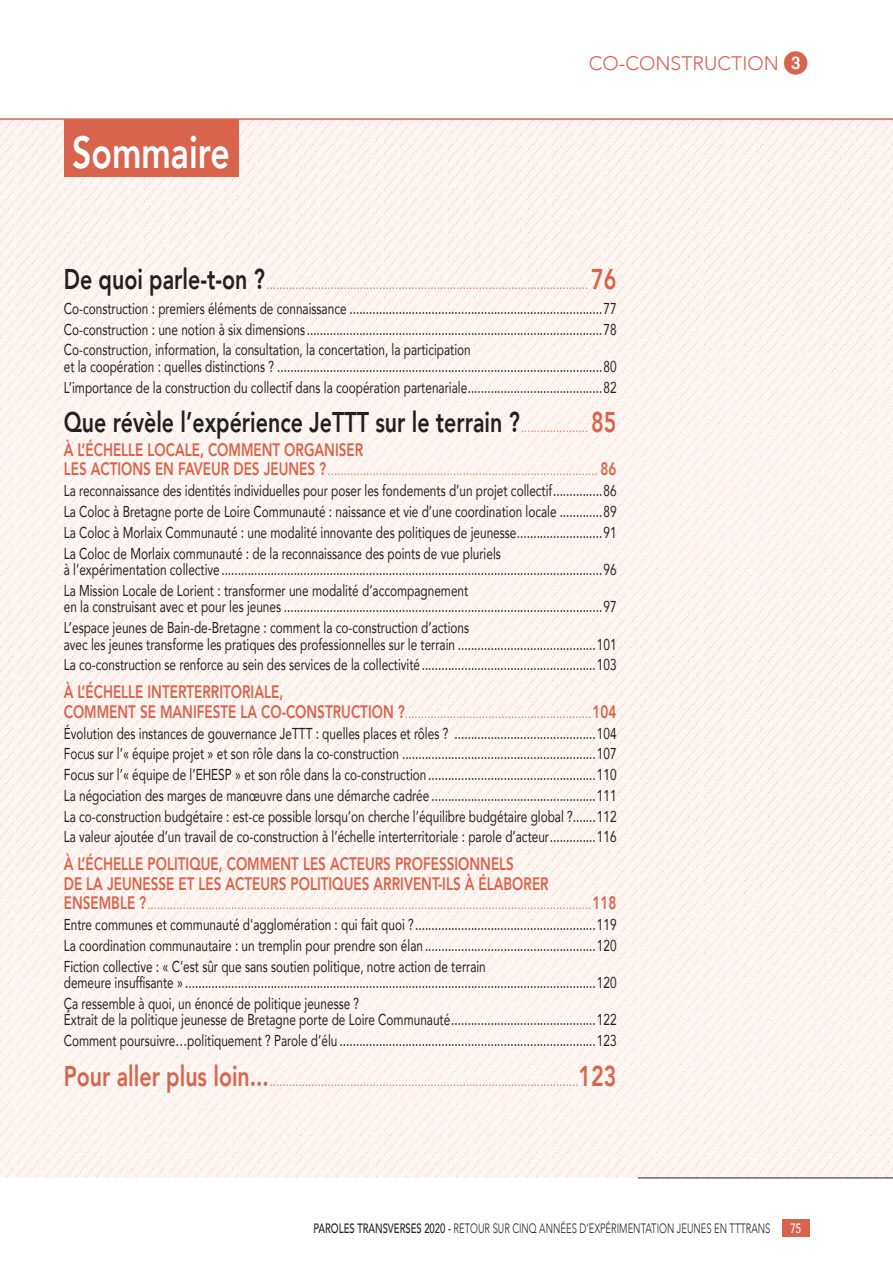
<style>
.page{position:relative;width:893px;height:1263px;background:#fff}
.page>*{position:absolute;margin:0;border:0;box-sizing:border-box;transform-origin:0 0}
.Titre_1_-_Noir_-_C_3{font:800 45px "Avenir";color:#fff;scale:.75 1}
.SOMMAIRE_1{font:800 28.5px "Avenir";color:#231f20;scale:.75 1}
.t1{font:300 19.5px "Avenir";color:#d9644d}
.SOMMAIRE_1-2{font:800 18px/19.5px "Avenir";color:#d9644d;scale:.75 1}
.SOMMAIRE_1-3{font:300 16.5px "Avenir";color:#d9644d;scale:.75 1}
.Texte_Sommaire_3{font:15.75px/16.5px "Avenir";color:#231f20;scale:.75 1}
.t2{font:300 13.5px "Avenir";color:#231f20;scale:.7 1}
.t3{font:500 13.5px "Avenir";color:#fff;scale:.71 1}
.s1{font-weight:800;font-size:28.5px;color:#231f20}
.s2{font-weight:800;font-size:28.5px}
.s3{font-weight:300;font-size:16.5px;color:#d9644d}
.s4{color:#d9644d}
.s5{font-weight:800;font-size:18px}
.s6{font-weight:500}
</style>
<div class="page">
<img style="left:0;top:120px;width:893px;height:1058px">
<div style="left:64px;top:119px;width:174px;height:58px;background:#d9644d"></div>
<hr style="left:638px;top:1177px;width:255px;height:1px;background:#231f20">
<div style="left:782px;top:1219px;width:27px;height:17px;background:#d9644d"></div>
<hr style="left:0;top:119px;width:893px;height:1px;background:#d9644d">
<p class="Titre_1_-_Noir_-_C_3" style="left:72px;top:118px;width:211px">Sommaire</p>
<p class="t1" style="left:589px;top:52px;width:192px">CO-CONSTRUCTION</p>
<p class="SOMMAIRE_1-3" style="left:64px;top:273px;width:739px"><span class="s1">De quoi parle-t-on ?</span>.................................................................................................... <span class="s2">76</span></p>
<p class="Texte_Sommaire_3" style="left:64px;top:300px;width:739px">Co-construction : premiers éléments de connaissance .............................................................................77</p>
<p class="Texte_Sommaire_3" style="left:64px;top:320px;width:739px">Co-construction : une notion à six dimensions ..........................................................................................78</p>
<p class="Texte_Sommaire_3" style="left:64px;top:341px;width:739px">Co-construction, information, la consultation, la concertation, la participation<br>et la coopération : quelles distinctions ? ...................................................................................................80</p>
<p class="Texte_Sommaire_3" style="left:64px;top:379px;width:739px">L’importance de la construction du collectif dans la coopération partenariale.........................................82</p>
<p class="SOMMAIRE_1" style="left:64px;top:400px;width:739px">Que révèle l’expérience JeTTT sur le terrain ?<span class="s3">.....................</span> <span class="s4">85</span></p>
<p class="SOMMAIRE_1-2" style="left:64px;top:440px;width:401px">À L’ÉCHELLE LOCALE, COMMENT ORGANISER</p>
<p class="SOMMAIRE_1-3" style="left:64px;top:460px;width:739px"><span class="s5">LES ACTIONS EN FAVEUR DES JEUNES ?</span>.................................................................................... <span class="s5">86</span></p>
<p class="Texte_Sommaire_3" style="left:64px;top:482px;width:739px">La reconnaissance des identités individuelles pour poser les fondements d’un projet collectif...............86</p>
<p class="Texte_Sommaire_3" style="left:64px;top:503px;width:739px">La Coloc à Bretagne porte de Loire Communauté : naissance et vie d’une coordination locale .............89</p>
<p class="Texte_Sommaire_3" style="left:64px;top:524px;width:739px">La Coloc à Morlaix Communauté : une modalité innovante des politiques de jeunesse..........................91</p>
<p class="Texte_Sommaire_3" style="left:64px;top:544px;width:739px">La Coloc de Morlaix communauté : de la reconnaissance des points de vue pluriels<br>à l’expérimentation collective....................................................................................................................96</p>
<p class="Texte_Sommaire_3" style="left:64px;top:582px;width:739px">La Mission Locale de Lorient : transformer une modalité d’accompagnement<br>en la construisant avec et pour les jeunes .................................................................................................97</p>
<p class="Texte_Sommaire_3" style="left:64px;top:619px;width:739px">L’espace jeunes de Bain-de-Bretagne : comment la co-construction d’actions<br>avec les jeunes transforme les pratiques des professionnelles sur le terrain ..........................................101</p>
<p class="Texte_Sommaire_3" style="left:64px;top:656px;width:739px">La co-construction se renforce au sein des services de la collectivité.....................................................103</p>
<p class="SOMMAIRE_1-2" style="left:64px;top:682px;width:294px">À L’ÉCHELLE INTERTERRITORIALE,</p>
<p class="SOMMAIRE_1-3" style="left:64px;top:702px;width:739px"><span class="s5">COMMENT SE MANIFESTE LA CO-CONSTRUCTION ?</span>..........................................................<span class="s5">104</span></p>
<p class="Texte_Sommaire_3" style="left:64px;top:724px;width:739px">Évolution des instances de gouvernance JeTTT : quelles places et rôles ? ...........................................104</p>
<p class="Texte_Sommaire_3" style="left:64px;top:745px;width:739px">Focus sur l’« équipe projet » et son rôle dans la co-construction ...........................................................107</p>
<p class="Texte_Sommaire_3" style="left:64px;top:766px;width:739px">Focus sur l’« équipe de l’EHESP » et son rôle dans la co-construction ...................................................110</p>
<p class="Texte_Sommaire_3" style="left:64px;top:787px;width:739px">La négociation des marges de manœuvre dans une démarche cadrée ..................................................111</p>
<p class="Texte_Sommaire_3" style="left:64px;top:807px;width:739px">La co-construction budgétaire : est-ce possible lorsqu’on cherche l’équilibre budgétaire global ?.......112</p>
<p class="Texte_Sommaire_3" style="left:64px;top:828px;width:739px">La valeur ajoutée d’un travail de co-construction à l’échelle interterritoriale : parole d’acteur..............116</p>
<p class="SOMMAIRE_1-2" style="left:64px;top:854px;width:648px">À L’ÉCHELLE POLITIQUE, COMMENT LES ACTEURS PROFESSIONNELS<br>DE LA JEUNESSE ET LES ACTEURS POLITIQUES ARRIVENT-ILS À ÉLABORER</p>
<p class="SOMMAIRE_1-3" style="left:64px;top:894px;width:739px"><span class="s5">ENSEMBLE ?</span>..........................................................................................................................................<span class="s5">118</span></p>
<p class="Texte_Sommaire_3" style="left:64px;top:916px;width:739px">Entre communes et communauté d'agglomération : qui fait quoi ?.......................................................119</p>
<p class="Texte_Sommaire_3" style="left:64px;top:937px;width:739px">La coordination communautaire : un tremplin pour prendre son élan ....................................................120</p>
<p class="Texte_Sommaire_3" style="left:64px;top:957px;width:739px">Fiction collective : « C’est sûr que sans soutien politique, notre action de terrain<br>demeure insuffisante » .............................................................................................................................120</p>
<p class="Texte_Sommaire_3" style="left:64px;top:995px;width:739px">Ça ressemble à quoi, un énoncé de politique jeunesse ?<br>Extrait de la politique jeunesse de Bretagne porte de Loire Communauté............................................122</p>
<p class="Texte_Sommaire_3" style="left:64px;top:1032px;width:739px">Comment poursuivre…politiquement ? Parole d’élu ..............................................................................123</p>
<p class="SOMMAIRE_1-3" style="left:64px;top:1070px;width:739px"><span class="s2">Pour aller plus loin...</span>................................................................................................<span class="s2">123</span></p>
<p class="t2" style="left:314px;top:1220px;width:654px"><span class="s6">PAROLES TRANSVERSES 2020 -</span> RETOUR SUR CINQ ANNÉES D’EXPÉRIMENTATION JEUNES EN TTTRANS</p>
<p class="t3" style="left:790px;top:1216px;width:17px">75</p>
</div>
